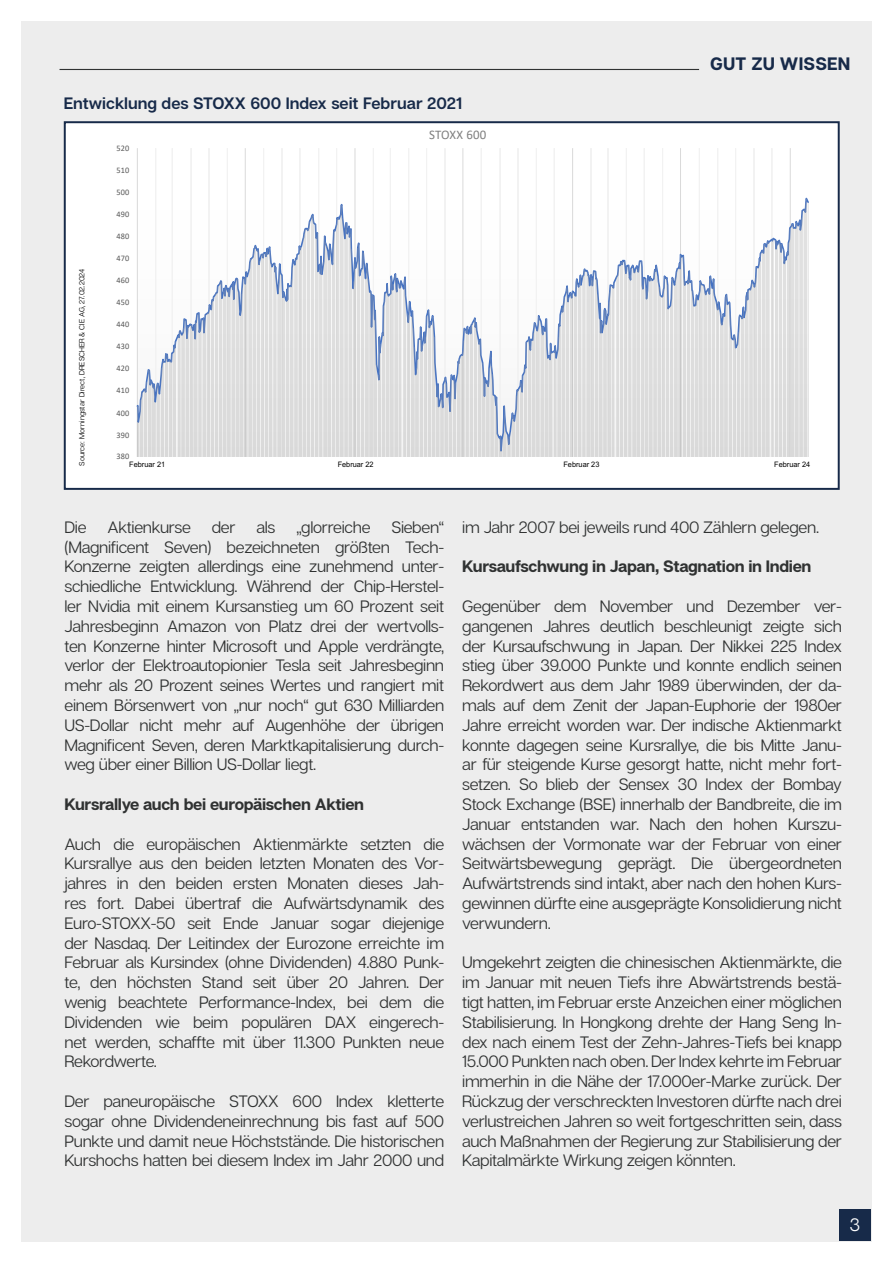
<style>
.page{position:relative;width:893px;height:1263px;background:#fff}
.page>*{position:absolute;margin:0;border:0;box-sizing:border-box;transform-origin:0 0}
.t1{font:700 18px "Articulat CF";letter-spacing:.01em;color:#172a49}
.t2{font:18px "Articulat CF";color:#fff}
.t3{font:16.5px/19.8px "Articulat CF";letter-spacing:-.02em;color:#303232;text-align:justify}
.t4{font:700 16.5px "Articulat CF";letter-spacing:-.02em;color:#303232}
.t5{font:600 16.5px "Articulat CF";color:#172a49}
.t6{font:13.2px "Calibri";letter-spacing:.01em;color:#7f7f7f}
.t7{font:8.4px "Calibri";letter-spacing:.02em;color:#595959}
.t8{font:7.5px "Articulat CF";color:#000}
.t9{font:7.5px "Arial";color:#000}
</style>
<div class="page">
<div style="left:21px;top:21px;width:851px;height:1221px;background:#ededed"></div>
<div style="left:839px;top:1209px;width:32px;height:32px;background:#172a49"></div>
<hr style="left:60px;top:69px;width:639px;height:1px;background:#303232">
<svg style="left:67px;top:124px;width:770px;height:363px"></svg>
<div style="left:64px;top:121px;width:776px;height:369px;border:2px solid #172a49"></div>
<p class="t5" style="left:64px;top:93px;width:400px">Entwicklung des STOXX 600 Index seit Februar 2021</p>
<p class="t7" style="left:116px;top:142px;width:14px">520</p>
<p class="t7" style="left:116px;top:164px;width:14px">510</p>
<p class="t7" style="left:116px;top:186px;width:14px">500</p>
<p class="t7" style="left:116px;top:208px;width:14px">490</p>
<p class="t7" style="left:116px;top:230px;width:14px">480</p>
<p class="t7" style="left:116px;top:252px;width:14px">470</p>
<p class="t6" style="left:429px;top:125px;width:59px">STOXX 600</p>
<p class="t1" style="left:710px;top:52px;width:142px">GUT ZU WISSEN</p>
<p class="t8" style="left:78px;top:466px;width:199px;rotate:-90deg">Source: Morningstar Direct, DRESCHER &amp; CIE AG, 27.02.2024</p>
<p class="t7" style="left:116px;top:275px;width:14px">460</p>
<p class="t7" style="left:116px;top:297px;width:14px">450</p>
<p class="t7" style="left:116px;top:318px;width:14px">440</p>
<p class="t7" style="left:116px;top:340px;width:14px">430</p>
<p class="t7" style="left:116px;top:363px;width:14px">420</p>
<p class="t7" style="left:116px;top:385px;width:14px">410</p>
<p class="t7" style="left:116px;top:407px;width:14px">400</p>
<p class="t7" style="left:116px;top:429px;width:14px">390</p>
<p class="t7" style="left:116px;top:451px;width:14px">380</p>
<p class="t9" style="left:129px;top:459px;width:37px">Februar 21</p>
<p class="t9" style="left:338px;top:459px;width:37px">Februar 22</p>
<p class="t9" style="left:563px;top:459px;width:37px">Februar 23</p>
<p class="t9" style="left:774px;top:459px;width:37px">Februar 24</p>
<p class="t3" style="left:64px;top:517px;width:381px;text-indent:327px">Sieben“ (Magnificent Seven) bezeichneten größten Tech-Konzerne zeigten allerdings eine zunehmend unter&shy;schiedliche Entwicklung. Während der Chip-Herstel&shy;ler Nvidia mit einem Kursanstieg um 60 Prozent seit Jahresbeginn Amazon von Platz drei der wertvolls&shy;ten Konzerne hinter Microsoft und Apple verdrängte, verlor der Elektroautopionier Tesla seit Jahresbeginn mehr als 20 Prozent seines Wertes und rangiert mit einem Börsenwert von „nur noch“ gut 630 Milliarden US-Dollar nicht mehr auf Augenhöhe der übrigen Magnificent Seven, deren Marktkapitalisierung durch&shy;weg über einer Billion US-Dollar liegt.</p>
<p class="t4" style="left:64px;top:794px;width:301px">Kursrallye auch bei europäischen Aktien</p>
<p class="t3" style="left:64px;top:834px;width:381px">Auch die europäischen Aktienmärkte setzten die Kursrallye aus den beiden letzten Monaten des Vor&shy;jahres in den beiden ersten Monaten dieses Jah&shy;res fort. Dabei übertraf die Aufwärtsdynamik des Euro-STOXX-50 seit Ende Januar sogar diejenige der Nasdaq. Der Leitindex der Eurozone erreichte im Februar als Kursindex (ohne Dividenden) 4.880 Punk&shy;te, den höchsten Stand seit über 20 Jahren. Der wenig beachtete Performance-Index, bei dem die Dividenden wie beim populären DAX eingerech&shy;net werden, schaffte mit über 11.300 Punkten neue Rekordwerte.</p>
<p class="t3" style="left:64px;top:1092px;width:381px">Der paneuropäische STOXX 600 Index kletterte sogar ohne Dividendeneinrechnung bis fast auf 500<br>Punkte und damit neue Höchststände. Die historischen Kurshochs hatten bei diesem Index im Jahr 2000 und</p>
<p class="t3" style="left:64px;top:517px;width:24px">Die</p>
<p class="t3" style="left:107px;top:517px;width:85px">Aktienkurse</p>
<p class="t3" style="left:212px;top:517px;width:25px">der</p>
<p class="t3" style="left:256px;top:517px;width:21px">als</p>
<p class="t3" style="left:296px;top:517px;width:76px">„glorreiche</p>
<p class="t3" style="left:462px;top:517px;width:358px">im Jahr 2007 bei jeweils rund 400 Zählern gelegen.</p>
<p class="t4" style="left:462px;top:556px;width:351px">Kursaufschwung in Japan, Stagnation in Indien</p>
<p class="t3" style="left:462px;top:597px;width:381px">Gegenüber dem November und Dezember ver&shy;gangenen Jahres deutlich beschleunigt zeigte sich der Kursaufschwung in Japan. Der Nikkei 225 Index stieg über 39.000 Punkte und konnte endlich seinen Rekordwert aus dem Jahr 1989 überwinden, der da&shy;mals auf dem Zenit der Japan-Euphorie der 1980er Jahre erreicht worden war. Der indische Aktienmarkt konnte dagegen seine Kursrallye, die bis Mitte Janu&shy;ar für steigende Kurse gesorgt hatte, nicht mehr fort&shy;setzen. So blieb der Sensex 30 Index der Bombay Stock Exchange (BSE) innerhalb der Bandbreite, die im Januar entstanden war. Nach den hohen Kurszu&shy;wächsen der Vormonate war der Februar von einer Seitwärtsbewegung geprägt. Die übergeordneten Aufwärtstrends sind intakt, aber nach den hohen Kurs&shy;gewinnen dürfte eine ausgeprägte Konsolidierung nicht verwundern.</p>
<p class="t3" style="left:462px;top:953px;width:381px">Umgekehrt zeigten die chinesischen Aktienmärkte, die im Januar mit neuen Tiefs ihre Abwärtstrends bestä&shy;tigt hatten, im Februar erste Anzeichen einer möglichen Stabilisierung. In Hongkong drehte der Hang Seng In&shy;dex nach einem Test der Zehn-Jahres-Tiefs bei knapp 15.000 Punkten nach oben. Der Index kehrte im Februar immerhin in die Nähe der 17.000er-Marke zurück. Der Rückzug der verschreckten Investoren dürfte nach drei verlustreichen Jahren so weit fortgeschritten sein, dass auch Maßnahmen der Regierung zur Stabilisierung der Kapitalmärkte Wirkung zeigen könnten.</p>
<p class="t2" style="left:850px;top:1214px;width:12px">3</p>
</div>
